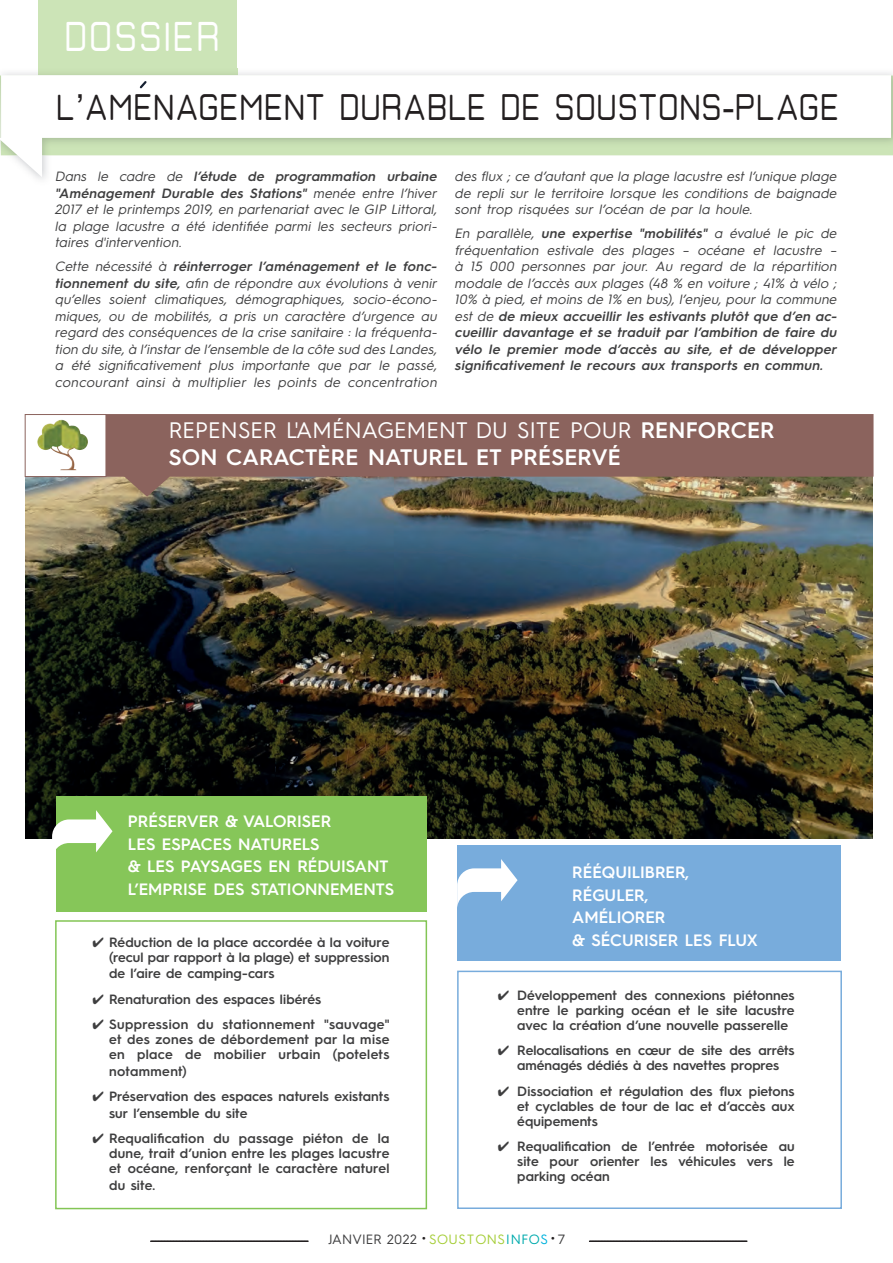
<style>
.page{position:relative;width:893px;height:1263px;background:#fff}
.page>*{position:absolute;margin:0;border:0;box-sizing:border-box;transform-origin:0 0}
.t1{font:40.5px "Basic Lightltd";letter-spacing:.05em;color:#fff}
.t2{font:36px "Basic Lightltd";letter-spacing:.02em;color:#231f20}
.t3{font:600 22.5px/27px "Hurme Geometric Sans 3";letter-spacing:.01em;color:#fff}
.t4{font:600 16.5px/22.5px "Hurme Geometric Sans 3";color:#fff}
.t5{font:italic 13.5px/16.5px "Hurme Geometric Sans 3";color:#3e3e3f}
.t6{font:600 13.5px/15px "Hurme Geometric Sans 3";letter-spacing:.005em;color:#3e3e3f;text-align:justify}
.t7{font:13.5px "Hurme Geometric Sans 3";letter-spacing:.04em;color:#3e3e3f}
.t8{font:600 13.5px "Hurme Geometric Sans 3";letter-spacing:.025em;color:#3e3e3f}
.s1{font-family:"Arial"}
.s2{font-weight:600}
.s3{font-weight:400}
.s4{font-size:16.5px;color:#231f20}
.s5{color:#a6ce39}
.s6{color:#00aaad}
.s7{color:#00b2dd}
</style>
<div class="page">
<img style="left:26px;top:477px;width:847px;height:361px">
<svg style="left:106px;top:414px;width:767px;height:83px;fill:#8b635d"></svg>
<div style="left:39px;top:0;width:198px;height:68px;background:#cce4b7"></div>
<svg style="left:150px;top:1240px;width:158px;height:2px"></svg>
<svg style="left:589px;top:1240px;width:158px;height:2px"></svg>
<svg style="left:0;top:75px;width:891px;height:102px"></svg>
<svg style="left:138px;top:79px;width:11px;height:11px"></svg>
<div style="left:25px;top:414px;width:81px;height:63px;border:1px solid #8b635d"></div>
<img style="left:37px;top:420px;width:23px;height:34px">
<div style="left:55px;top:920px;width:372px;height:289px;border:2px solid #83c555"></div>
<div style="left:56px;top:796px;width:371px;height:116px;background:#86c659"></div>
<div style="left:457px;top:845px;width:383px;height:116px;background:#78acdc"></div>
<div style="left:457px;top:971px;width:385px;height:238px;border:2px solid #78acdc"></div>
<svg style="left:52px;top:810px;width:61px;height:43px"></svg>
<svg style="left:457px;top:859px;width:61px;height:48px"></svg>
<h1 class="t1" style="left:64px;top:22px;width:157px">DOSSIER</h1>
<h2 class="t2" style="left:56px;top:94px;width:784px">L<span class="s1">’</span>AMENAGEMENT DURABLE DE SOUSTONS<span class="s1">-</span>PLAGE</h2>
<p class="t5" style="left:55px;top:167px;width:386px">Dans le cadre de <span class="s2">l’étude de programmation urbaine "Aménagement Durable des Stations"</span> menée entre l’hiver 2017 et le printemps 2019, en partenariat avec le GIP Littoral, la plage lacustre a été identifiée parmi les secteurs priori&shy;taires d'intervention.</p>
<p class="t5" style="left:55px;top:257px;width:386px">Cette nécessité à <span class="s2">réinterroger l’aménagement et le fonc&shy;tionnement du site,</span> afin de répondre aux évolutions à venir qu’elles soient climatiques, démographiques, socio-écono&shy;miques, ou de mobilités, a pris un caractère d’urgence au regard des conséquences de la crise sanitaire : la fréquenta&shy;tion du site, à l’instarde l’ensemble de la côte sud des Landes, a été significativement plus importante que par le passé, concourant ainsi à multiplier les points de concentration</p>
<p class="t5" style="left:455px;top:167px;width:386px;text-align:justify">des flux ; ce d’autant que la plage lacustre est l’unique plage de repli sur le territoire lorsque les conditions de baignade sont trop risquées sur l’océan de par la houle.</p>
<p class="t5" style="left:455px;top:224px;width:386px">En parallèle, <span class="s2">une expertise "mobilités"</span> a évalué le pic de fréquentation estivale des plages – océane et lacustre – à 15 000 personnes par jour. Au regard de la répartition modale de l’accès aux plages (48 % en voiture ; 41% à vélo ; 10% à pied, et moins de 1% en bus), l’enjeu, pour la commune est de <span class="s2">de mieux accueillir les estivants plutôt que d’en ac&shy;cueillir davantage et se traduit par l’ambition de faire du vélo le premier mode d’accès au site, et de développer significativement le recours aux transports en commun.</span></p>
<h3 class="t3" style="left:169px;top:415px;width:607px"><span class="s3">REPENSER L'AMÉNAGEMENT DU SITE POUR</span> RENFORCER<br>SON CARACTÈRE NATUREL ET PRÉSERVÉ</h3>
<p class="t4" style="left:128px;top:809px;width:268px">PRÉSERVER &amp; VALORISER<br>LES ESPACES NATURELS<br>&amp; LES PAYSAGES EN RÉDUISANT<br>L’EMPRISE DES STATIONNEMENTS</p>
<p class="t6" style="left:93px;top:933px;width:298px;text-align:right">✔ Réduction de la place accordée à la voiture (recul par rapport à la plage) et suppression</p>
<p class="t6" style="left:109px;top:965px;width:167px">de l’aire de camping-cars</p>
<p class="t6" style="left:93px;top:990px;width:230px">✔ Renaturation des espaces libérés</p>
<p class="t6" style="left:109px;top:1016px;width:282px;text-indent:-16px">✔ Suppression du stationnement "sauvage" et des zones de débordement par la mise en place de mobilier urbain (potelets</p>
<p class="t8" style="left:109px;top:1061px;width:79px">notamment)</p>
<p class="t6" style="left:109px;top:1087px;width:282px;line-height:16.5px;text-indent:-16px">✔ Préservation des espaces naturels existants sur l’ensemble du site</p>
<p class="t6" style="left:109px;top:1130px;width:282px;text-indent:-16px">✔ Requalification du passage piéton de la dune, trait d’union entre les plages lacustre et océane, renforçant le caractère naturel</p>
<p class="t6" style="left:109px;top:1176px;width:48px">du site.</p>
<p class="t4" style="left:572px;top:860px;width:187px">RÉÉQUILIBRER,<br>RÉGULER,<br>AMÉLIORER<br>&amp; SÉCURISER LES FLUX</p>
<p class="t6" style="left:517px;top:987px;width:279px;text-indent:-19px">✔ Développement des connexions piétonnes entre le parking océan et le site lacustre avec la création d’une nouvelle passerelle</p>
<p class="t6" style="left:498px;top:1042px;width:298px;text-align:center">✔ Relocalisations en cœur de site des arrêts aménagés dédiés à des navettes propres</p>
<p class="t6" style="left:517px;top:1083px;width:279px;text-indent:-19px">✔ Dissociation et régulation des flux pietons et cyclables de tour de lac et d’accès aux équipements</p>
<p class="t6" style="left:517px;top:1138px;width:279px;text-indent:-19px">✔ Requalification de l’entrée motorisée au site pour orienter les véhicules vers le parking océan</p>
<p class="t7" style="left:328px;top:1230px;width:238px">JANVIER 2022 <span class="s4">•</span> <span class="s5">SOUSTONS</span><span class="s6">INFO</span><span class="s7">S</span> <span class="s4">•</span> 7</p>
</div>
